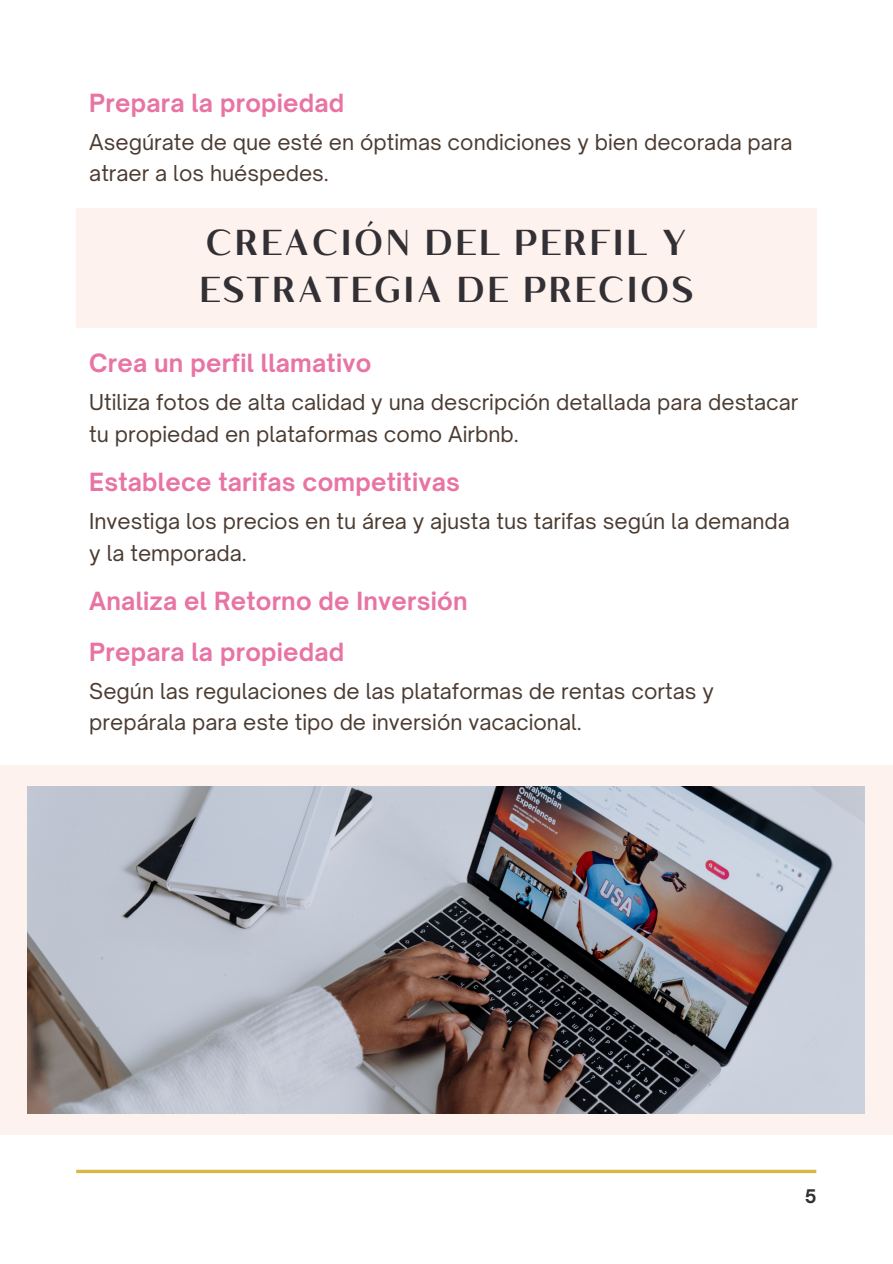
<style>
.page{position:relative;width:893px;height:1264px;background:#fff}
.page>*{position:absolute;margin:0;border:0;box-sizing:border-box;transform-origin:0 0}
.t1{font:600 36px/46px "Kulachat HC";letter-spacing:.05em;color:#323034}
.t2{font:700 24px "Open Sauce One";letter-spacing:.01em;color:#e874a4}
.t3{font:21px/31.5px "Open Sauce One";color:#4b3b31}
.t4{font:700 18px "Open Sauce One";color:#323034}
</style>
<div class="page">
<div style="left:0;top:764px;width:892px;height:370px;background:#fdf2ed"></div>
<div style="left:76px;top:208px;width:740px;height:120px;background:#fdf2ed"></div>
<img style="left:28px;top:786px;width:836px;height:327px">
<svg style="left:76px;top:1169px;width:740px;height:4px;fill:#d8b745"></svg>
<p class="t2" style="left:89px;top:87px;width:256px">Prepara la propiedad</p>
<p class="t3" style="left:89px;top:126px;width:705px">Asegúrate de que esté en óptimas condiciones y bien decorada para atraer a los huéspedes.</p>
<p class="t1" style="left:199px;top:225px;width:496px">CREACIÓN DEL PERFIL Y<br>ESTRATEGIA DE PRECIOS</p>
<p class="t2" style="left:89px;top:348px;width:284px">Crea un perfil llamativo</p>
<p class="t3" style="left:89px;top:386px;width:710px">Utiliza fotos de alta calidad y una descripción detallada para destacar tu propiedad en plataformas como Airbnb.</p>
<p class="t2" style="left:89px;top:467px;width:372px">Establece tarifas competitivas</p>
<p class="t3" style="left:89px;top:505px;width:702px">Investiga los precios en tu área y ajusta tus tarifas según la demanda y la temporada.</p>
<p class="t2" style="left:89px;top:586px;width:380px">Analiza el Retorno de Inversión</p>
<p class="t2" style="left:89px;top:636px;width:256px">Prepara la propiedad</p>
<p class="t3" style="left:89px;top:675px;width:626px">Según las regulaciones de las plataformas de rentas cortas y prepárala para este tipo de inversión vacacional.</p>
<p class="t4" style="left:804px;top:1184px;width:13px">5</p>
</div>
